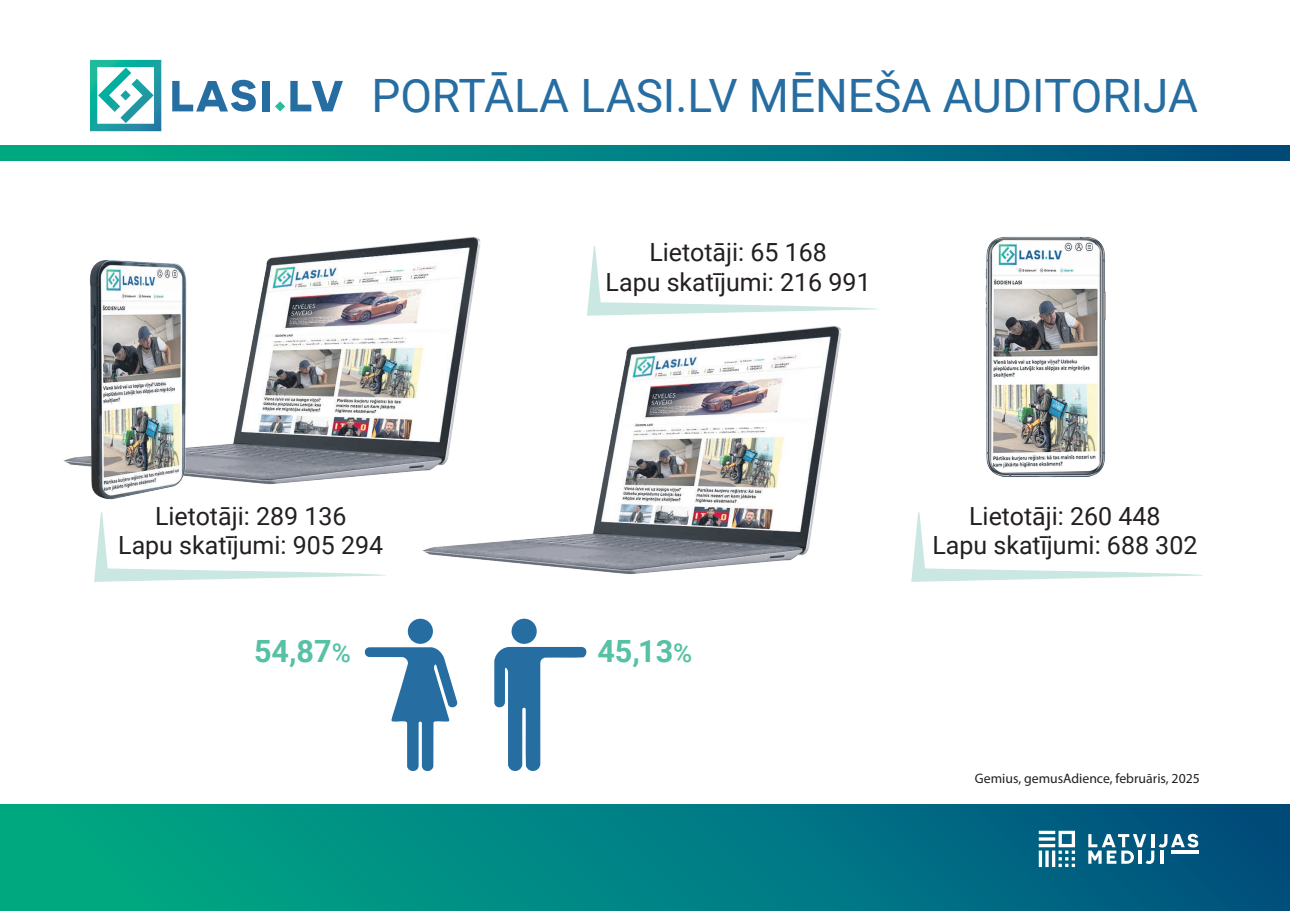
<style>
.page{position:relative;width:1290px;height:911px;background:#fff}
.page>*{position:absolute;margin:0;border:0;box-sizing:border-box;transform-origin:0 0}
.t1{font:46px "Roboto";color:#266da1}
.t2{font:700 30.62px "Roboto";color:#56c1a5}
.t3{font:25px/29.5px "Roboto";color:#231f20;text-align:center}
.t4{font:13.75px "Myriad Pro";color:#231f20}
.s1{font-weight:500;font-size:26px}
</style>
<div class="page">
<svg style="left:275px;top:81px;width:68px;height:30px"></svg>
<div style="left:263px;top:81px;width:7px;height:30px;background:#266da1"></div>
<svg style="left:172px;top:80px;width:84px;height:31px"></svg>
<svg style="left:90px;top:60px;width:71px;height:71px"></svg>
<img style="left:422px;top:326px;width:419px;height:248px">
<img style="left:63px;top:236px;width:426px;height:255px">
<img style="left:80px;top:253px;width:117px;height:247px">
<svg style="left:94px;top:512px;width:292px;height:70px"></svg>
<svg style="left:911px;top:512px;width:292px;height:70px"></svg>
<svg style="left:587px;top:246px;width:292px;height:70px"></svg>
<svg style="left:364px;top:647px;width:94px;height:124px"></svg>
<div style="left:408px;top:618px;width:25px;height:26px;background:#266da1;border-radius:50%"></div>
<svg style="left:494px;top:647px;width:93px;height:124px"></svg>
<div style="left:511px;top:618px;width:26px;height:26px;background:#266da1;border-radius:50%"></div>
<div style="left:0;top:804px;width:1290px;height:107px;background:linear-gradient(to right,#00af85,#005081)"></div>
<svg style="left:0;top:146px;width:1290px;height:15px;background:#007e82"></svg>
<img style="left:985px;top:236px;width:121px;height:241px">
<svg style="left:1088px;top:833px;width:110px;height:31px"></svg>
<svg style="left:1039px;top:830px;width:36px;height:37px"></svg>
<h1 class="t1" style="left:371px;top:63px;width:828px">PORTĀLA LASI.LV MĒNEŠA AUDITORIJA</h1>
<p class="t3" style="left:606px;top:236px;width:267px">Lietotāji: 65 168<br>Lapu skatījumi: 216 991</p>
<p class="t3" style="left:118px;top:500px;width:267px">Lietotāji: 289 136<br>Lapu skatījumi: 905 294</p>
<p class="t2" style="left:254px;top:629px;width:98px">54,87<span class="s1">%</span></p>
<p class="t2" style="left:597px;top:629px;width:96px">45,13<span class="s1">%</span></p>
<p class="t3" style="left:932px;top:500px;width:267px">Lietotāji: 260 448<br>Lapu skatījumi: 688 302</p>
<p class="t4" style="left:975px;top:769px;width:226px">Gemius, gemusAdience, februāris, 2025</p>
</div>
